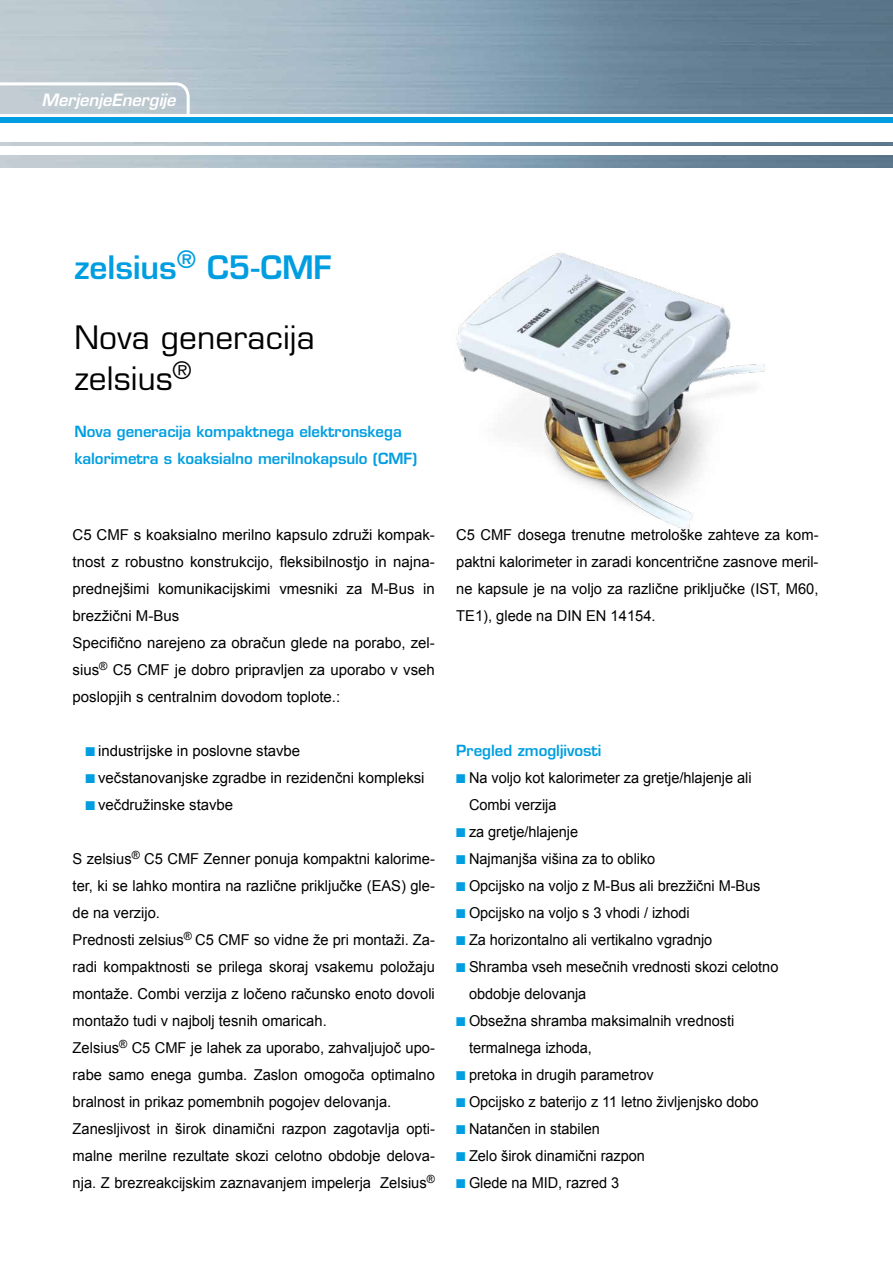
<style>
.page{position:relative;width:893px;height:1263px;background:#fff}
.page>*{position:absolute;margin:0;border:0;box-sizing:border-box;transform-origin:0 0}
.t1{font:31.5px/40.5px "Eurostile LT Std";letter-spacing:.005em;color:#000}
.t2{font:600 31.5px "Eurostile LT Std";color:#009ee0}
.t3{font:italic 600 16.5px "Eurostile LT Std";color:#fff}
.t4{font:15px/27px "Arial";color:#000}
.t5{font:600 15px/27px "Eurostile LT Std";letter-spacing:-.005em;color:#009ee0}
.s1{color:#009ee0}
</style>
<div class="page">
<img style="left:0;top:0;width:893px;height:113px">
<img style="left:0;top:155px;width:893px;height:13px">
<img style="left:0;top:142px;width:893px;height:4px">
<img style="left:456px;top:253px;width:310px;height:278px">
<svg style="left:0;top:82px;width:190px;height:32px;background:#c4ced5"></svg>
<div style="left:0;top:117px;width:893px;height:6px;background:#009ee0"></div>
<p class="t3" style="left:42px;top:90px;width:136px">MerjenjeEnergije</p>
<h1 class="t2" style="left:74px;top:247px;width:259px">zelsius<sup>®</sup> C5-CMF</h1>
<h1 class="t1" style="left:74px;top:317px;width:242px">Nova generacija zelsius<sup>®</sup></h1>
<p class="t5" style="left:74px;top:417px;width:344px">Nova generacija kompaktnega elektronskega kalorimetra s koaksialno merilnokapsulo (CMF)</p>
<p class="t4" style="left:73px;top:521px;width:364px">C5 CMF s koaksialno merilno kapsulo združi kompak&shy;tnost z robustno konstrukcijo, fleksibilnostjo in najna&shy;prednejšimi komunikacijskimi vmesniki za M-Bus in brezžični M-Bus<br>Specifično narejeno za obračun glede na porabo, zel&shy;sius<sup>®</sup> C5 CMF je dobro pripravljen za uporabo v vseh poslopjih s centralnim dovodom toplote.:</p>
<p class="t4" style="left:85px;top:737px;width:216px"><span class="s1">■</span> industrijske in poslovne stavbe</p>
<p class="t4" style="left:85px;top:764px;width:341px"><span class="s1">■</span> večstanovanjske zgradbe in rezidenčni kompleksi</p>
<p class="t4" style="left:85px;top:791px;width:149px"><span class="s1">■</span> večdružinske stavbe</p>
<p class="t4" style="left:73px;top:845px;width:364px">S zelsius<sup>®</sup> C5 CMF Zenner ponuja kompaktni kalorime&shy;ter, ki se lahko montira na različne priključke (EAS) gle&shy;de na verzijo.<br>Prednosti zelsius<sup>®</sup> C5 CMF so vidne že pri montaži. Za&shy;radi kompaktnosti se prilega skoraj vsakemu položaju montaže. Combi verzija z ločeno računsko enoto dovoli montažo tudi v najbolj tesnih omaricah.<br>Zelsius<sup>®</sup> C5 CMF je lahek za uporabo, zahvaljujoč upo&shy;rabe samo enega gumba. Zaslon omogoča optimalno bralnost in prikaz pomembnih pogojev delovanja.<br>Zanesljivost in širok dinamični razpon zagotavlja opti&shy;malne merilne rezultate skozi celotno obdobje delova&shy;nja. Z brezreakcijskim zaznavanjem impelerja Zelsius<sup>®</sup></p>
<p class="t4" style="left:456px;top:521px;width:364px;text-align:justify">C5 CMF dosega trenutne metrološke zahteve za kom&shy;paktni kalorimeter in zaradi koncentrične zasnove meril&shy;ne kapsule je na voljo za različne priključke (IST, M60, TE1), glede na DIN EN 14154.</p>
<p class="t5" style="left:456px;top:737px;width:147px">Pregled zmogljivosti</p>
<p class="t4" style="left:469px;top:764px;width:284px;text-indent:-13px"><span class="s1">■</span> Na voljo kot kalorimeter za gretje/hlajenje ali<br>Combi verzija</p>
<p class="t4" style="left:456px;top:818px;width:123px"><span class="s1">■</span> za gretje/hlajenje</p>
<p class="t4" style="left:456px;top:845px;width:201px"><span class="s1">■</span> Najmanjša višina za to obliko</p>
<p class="t4" style="left:456px;top:872px;width:306px"><span class="s1">■</span> Opcijsko na voljo z M-Bus ali brezžični M-Bus</p>
<p class="t4" style="left:456px;top:899px;width:235px"><span class="s1">■</span> Opcijsko na voljo s 3 vhodi / izhodi</p>
<p class="t4" style="left:456px;top:926px;width:258px"><span class="s1">■</span> Za horizontalno ali vertikalno vgradnjo</p>
<p class="t4" style="left:469px;top:953px;width:311px;text-indent:-13px"><span class="s1">■</span> Shramba vseh mesečnih vrednosti skozi celotno obdobje delovanja</p>
<p class="t4" style="left:469px;top:1007px;width:267px;text-indent:-13px"><span class="s1">■</span> Obsežna shramba maksimalnih vrednosti termalnega izhoda,</p>
<p class="t4" style="left:456px;top:1061px;width:199px"><span class="s1">■</span> pretoka in drugih parametrov</p>
<p class="t4" style="left:456px;top:1088px;width:304px"><span class="s1">■</span> Opcijsko z baterijo z 11 letno življenjsko dobo</p>
<p class="t4" style="left:456px;top:1115px;width:145px"><span class="s1">■</span> Natančen in stabilen</p>
<p class="t4" style="left:456px;top:1142px;width:190px"><span class="s1">■</span> Zelo širok dinamični razpon</p>
<p class="t4" style="left:456px;top:1169px;width:165px"><span class="s1">■</span> Glede na MID, razred 3</p>
</div>
